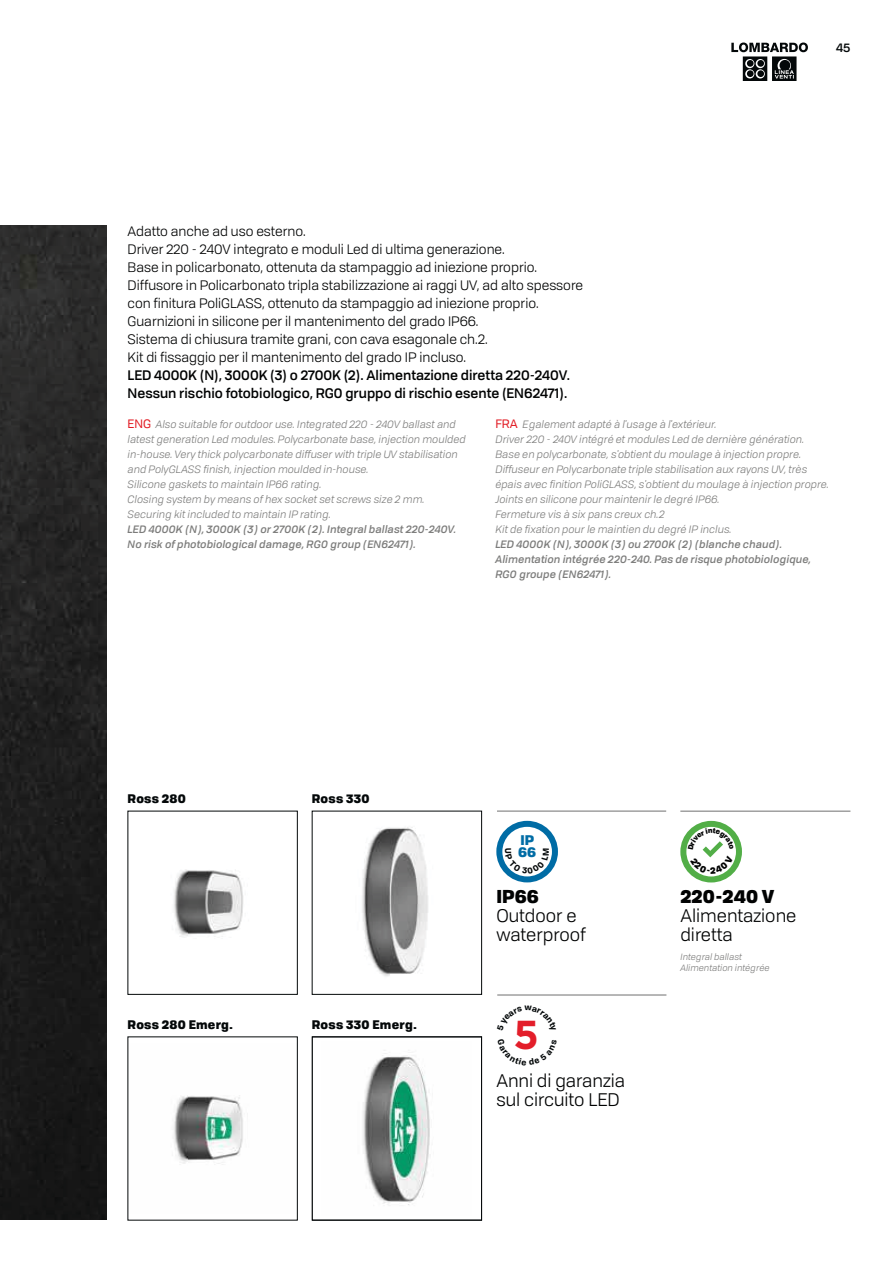
<style>
.page{position:relative;width:893px;height:1263px;background:#fff}
.page>*{position:absolute;margin:0;border:0;box-sizing:border-box;transform-origin:0 0}
.t1{font:700 40.35px "Gotham";color:#e31e2a}
.t2{font:18px/18.8px "Tofino";color:#010202}
.t3{font:900 18px "Tofino";color:#010202}
.t4{font:13.5px/18px "Tofino";color:#010202}
.t5{font:500 13.5px/18px "Tofino";color:#010202}
.t6{font:900 13.5px/12px "Tofino";color:#006ca5}
.t7{font:900 12px "Tofino";letter-spacing:.02em;color:#040809}
.t8{font:500 12px "Tofino";color:#040809}
.t9{font:italic 10.5px/15px "Tofino";color:#7c7c7b}
.t10{font:italic 500 10.5px/15px "Tofino";color:#7c7c7b}
.t11{font:italic 9px/10.5px "Tofino";color:#7c7c7b}
.s1{font-style:normal;font-size:12px;color:#e21e26}
</style>
<div class="page">
<img style="left:0;top:225px;width:106px;height:995px">
<hr style="left:497px;top:811px;width:169px;height:1px;background:#70706f">
<div style="left:496px;top:821px;width:62px;height:61px;border:6px solid #006ca5;border-radius:50%"></div>
<hr style="left:680px;top:811px;width:170px;height:1px;background:#70706f">
<div style="left:680px;top:821px;width:62px;height:61px;border:6px solid #52ae47;border-radius:50%"></div>
<hr style="left:497px;top:995px;width:169px;height:1px;background:#70706f">
<svg style="left:731px;top:43px;width:77px;height:38px"></svg>
<img style="left:173px;top:869px;width:70px;height:68px">
<div style="left:128px;top:811px;width:170px;height:184px;border:1px solid #040809"></div>
<img style="left:362px;top:827px;width:66px;height:150px">
<div style="left:312px;top:811px;width:170px;height:184px;border:1px solid #040809"></div>
<img style="left:173px;top:1095px;width:70px;height:70px">
<img style="left:362px;top:1053px;width:68px;height:152px">
<div style="left:312px;top:1036px;width:170px;height:184px;border:1px solid #040809"></div>
<svg style="left:505px;top:863px;width:44px;height:11px"></svg>
<svg style="left:688px;top:828px;width:46px;height:46px"></svg>
<p class="t8" style="left:836px;top:42px;width:16px">45</p>
<p class="t4" style="left:128px;top:223px;width:457px">Adatto anche ad uso esterno.<br>Driver 220 - 240V integrato e moduli Led di ultima generazione.<br>Base in policarbonato, ottenuta da stampaggio ad iniezione proprio.<br>Diffusore in Policarbonato tripla stabilizzazione ai raggi UV, ad alto spessore con finitura PoliGLASS, ottenuto da stampaggio ad iniezione proprio.<br>Guarnizioni in silicone per il mantenimento del grado IP66.<br>Sistema di chiusura tramite grani, con cava esagonale ch.2.<br>Kit di fissaggio per il mantenimento del grado IP incluso.</p>
<p class="t5" style="left:128px;top:367px;width:444px">LED 4000K (N), 3000K (3) o 2700K (2). Alimentazione diretta 220-240V.<br>Nessun rischio fotobiologico, RG0 gruppo di rischio esente (EN62471).</p>
<p class="t9" style="left:128px;top:418px;width:340px"><span class="s1">ENG</span> Also suitable for outdoor use. Integrated 220 - 240V ballast and latest generation Led modules. Polycarbonate base, injection moulded in-house. Very thick polycarbonate diffuser with triple UV stabilisation and PolyGLASS finish, injection moulded in-house.<br>Silicone gaskets to maintain IP66 rating.<br>Closing system by means of hex socket set screws size 2 mm.<br>Securing kit included to maintain IP rating.</p>
<p class="t10" style="left:128px;top:523px;width:330px">LED 4000K (N), 3000K (3) or 2700K (2). Integral ballast 220-240V.<br>No risk of photobiological damage, RG0 group (EN62471).</p>
<p class="t9" style="left:495px;top:418px;width:335px"><span class="s1">FRA</span> Egalement adapté à l'usage à l'extérieur.<br>Driver 220 - 240V intégré et modules Led de dernière génération.<br>Base en polycarbonate, s'obtient du moulage à injection propre.<br>Diffuseur en Polycarbonate triple stabilisation aux rayons UV, très épais avec finition PoliGLASS, s'obtient du moulage à injection propre.<br>Joints en silicone pour maintenir le degré IP66.<br>Fermeture vis à six pans creux ch.2<br>Kit de fixation pour le maintien du degré IP inclus.</p>
<p class="t10" style="left:495px;top:538px;width:317px">LED 4000K (N), 3000K (3) ou 2700K (2) (blanche chaud).<br>Alimentation intégrée 220-240. Pas de risque photobiologique,<br>RG0 groupe (EN62471).</p>
<p class="t7" style="left:128px;top:794px;width:60px">Ross 280</p>
<p class="t7" style="left:312px;top:794px;width:59px">Ross 330</p>
<p class="t7" style="left:128px;top:1020px;width:107px">Ross 280 Emerg.</p>
<p class="t7" style="left:312px;top:1020px;width:107px">Ross 330 Emerg.</p>
<p class="t6" style="left:518px;top:835px;width:20px">IP<br>66</p>
<h2 class="t3" style="left:496px;top:889px;width:44px">IP66</h2>
<h2 class="t2" style="left:496px;top:907px;width:91px">Outdoor e waterproof</h2>
<h1 class="t1" style="left:514px;top:1021px;width:27px">5</h1>
<h2 class="t2" style="left:496px;top:1073px;width:130px">Anni di garanzia sul circuito LED</h2>
<h2 class="t3" style="left:680px;top:890px;width:95px">220-240 V</h2>
<h2 class="t2" style="left:680px;top:907px;width:117px">Alimentazione diretta</h2>
<p class="t11" style="left:680px;top:952px;width:91px">Integral ballast<br>Alimentation intégrée</p>
</div>
